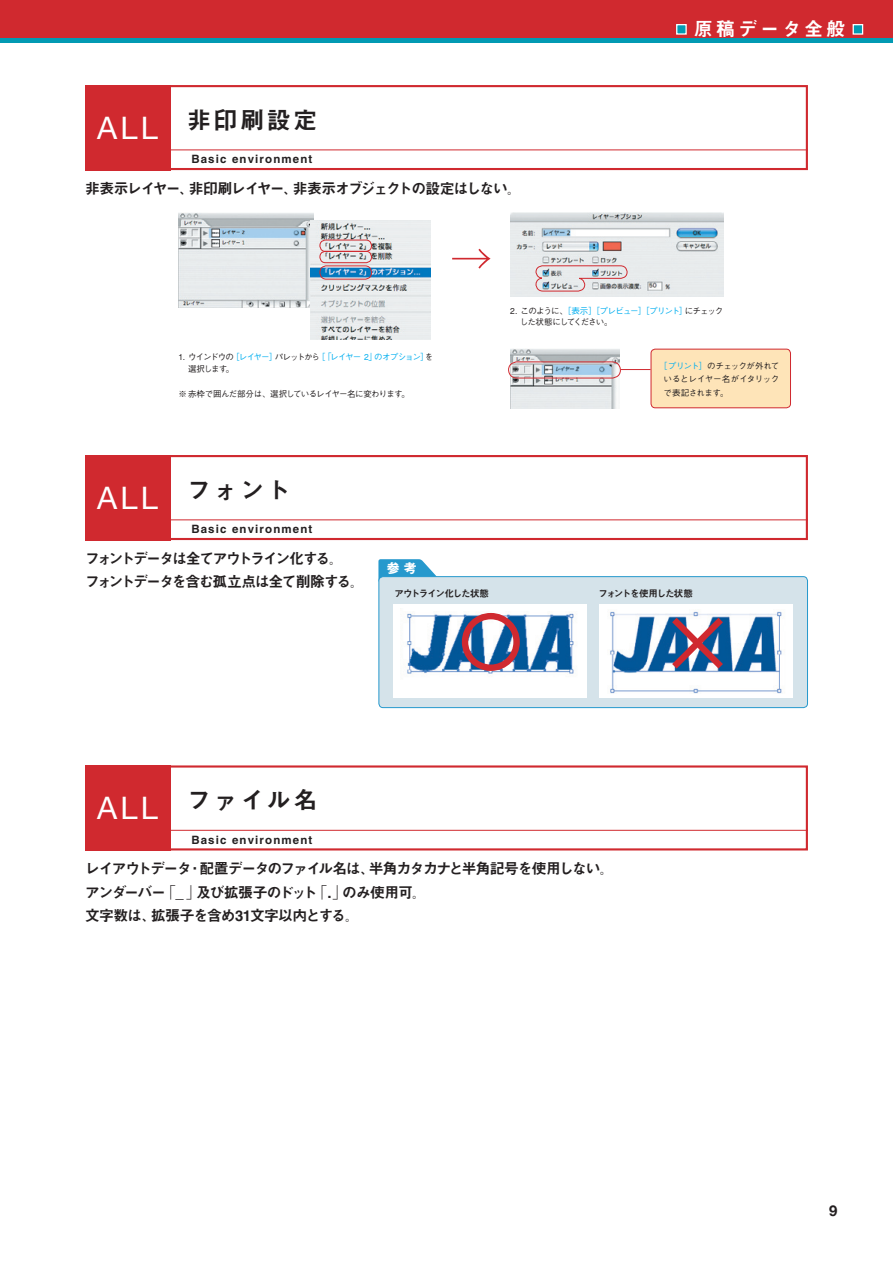
<style>
.page{position:relative;width:893px;height:1263px;background:#fff}
.page>*{position:absolute;margin:0;border:0;box-sizing:border-box;transform-origin:0 0}
.t1{font:31.05px "Helvetica Neue";letter-spacing:.1em;color:#fff}
.t2{font:24.15px "Midashi Go MB31";letter-spacing:.1em;color:#231f20}
.t3{font:19.2px "Midashi Go MB31";letter-spacing:.15em;color:#fff}
.t4{font:14.85px/23.4px "Midashi Go MB31";letter-spacing:-.095em;color:#231f20}
.t5{font:700 14.85px "Helvetica Neue";color:#231f20}
.t6{font:700 12.75px "Gothic MB101";color:#fff}
.t7{font:11.55px "Midashi Go MB31";letter-spacing:.1em;color:#231f20}
.t8{font:9.6px "Midashi Go MB31";letter-spacing:-.12em;color:#231f20}
.t9{font:500 8.55px/11.7px "Gothic BBB";letter-spacing:-.105em;color:#231f20}
.t10{font:500 8.55px/13.4px "Gothic BBB";letter-spacing:-.085em;color:#231f20;text-align:justify}
.t11{font:500 8.55px "Gothic BBB";letter-spacing:-.055em;color:#231f20}
.s1{color:#00aeef}
</style>
<div class="page">
<div style="left:85px;top:85px;width:723px;height:85px;border:2px solid #d0292f"></div>
<div style="left:85px;top:85px;width:85px;height:85px;background:#d0292f"></div>
<hr style="left:170px;top:149px;width:638px;height:1px;background:#d0292f">
<svg style="left:452px;top:249px;width:39px;height:20px"></svg>
<div style="left:0;top:0;width:893px;height:38px;background:#d0292f"></div>
<div style="left:0;top:38px;width:893px;height:5px;background:#029ab3"></div>
<div style="left:677px;top:25px;width:9px;height:9px;background:#029ab3"></div>
<div style="left:676px;top:24px;width:11px;height:11px;border:1px solid #fff"></div>
<div style="left:853px;top:25px;width:10px;height:9px;background:#029ab3"></div>
<div style="left:853px;top:24px;width:10px;height:11px;border:1px solid #fff"></div>
<svg style="left:378px;top:559px;width:58px;height:19px"></svg>
<div style="left:379px;top:577px;width:428px;height:131px;background:#d5e3ea;border-radius:4px"></div>
<div style="left:378px;top:576px;width:430px;height:132px;border:1px solid #2699cd;border-radius:4px"></div>
<div style="left:85px;top:455px;width:723px;height:85px;border:2px solid #d0292f"></div>
<div style="left:85px;top:455px;width:85px;height:85px;background:#d0292f"></div>
<hr style="left:170px;top:519px;width:638px;height:1px;background:#d0292f">
<div style="left:393px;top:604px;width:194px;height:93px;background:#fff"></div>
<img style="left:400px;top:608px;width:174px;height:66px">
<div style="left:462px;top:613px;width:58px;height:58px;border:6px solid #d0292f;border-radius:50%"></div>
<div style="left:600px;top:604px;width:193px;height:93px;background:#fff"></div>
<img style="left:610px;top:611px;width:172px;height:82px">
<svg style="left:665px;top:611px;width:65px;height:64px"></svg>
<div style="left:85px;top:765px;width:723px;height:85px;border:2px solid #d0292f"></div>
<div style="left:85px;top:765px;width:85px;height:85px;background:#d0292f"></div>
<hr style="left:170px;top:830px;width:638px;height:1px;background:#d0292f">
<img style="left:510px;top:213px;width:214px;height:83px">
<svg style="left:535px;top:265px;width:93px;height:27px;background:#d1c7ca"></svg>
<img style="left:179px;top:213px;width:135px;height:94px">
<img style="left:310px;top:221px;width:121px;height:119px">
<div style="left:319px;top:240px;width:53px;height:12px;border:1px solid #d0292f;border-radius:6px"></div>
<div style="left:319px;top:251px;width:53px;height:12px;border:1px solid #d0292f;border-radius:6px"></div>
<div style="left:319px;top:265px;width:53px;height:15px;border:1px solid #d0292f;border-radius:6px"></div>
<img style="left:510px;top:349px;width:110px;height:59px">
<div style="left:651px;top:349px;width:139px;height:59px;background:#fee4b8;border-radius:4px"></div>
<div style="left:651px;top:349px;width:140px;height:59px;border:1px solid #d0292f;border-radius:4px"></div>
<hr style="left:621px;top:369px;width:30px;height:1px;background:#d0292f">
<div style="left:508px;top:361px;width:113px;height:17px;border:1px solid #d0292f;border-radius:8px"></div>
<h1 class="t1" style="left:97px;top:109px;width:62px">ALL</h1>
<h2 class="t2" style="left:187px;top:105px;width:132px">非印刷設定</h2>
<p class="t7" style="left:191px;top:152px;width:123px">Basic environment</p>
<p class="t4" style="left:85px;top:177px;width:438px">非表示レイヤー、非印刷レイヤー、非表示オブジェクトの設定はしない。</p>
<p class="t3" style="left:694px;top:18px;width:153px">原稿データ全般</p>
<p class="t9" style="left:188px;top:352px;width:247px;text-indent:-10px">1. ウインドウの<span class="s1">［レイヤー］</span>パレットから<span class="s1">［「レイヤー 2」のオプション］</span>を選択します。</p>
<p class="t11" style="left:179px;top:388px;width:233px">※ 赤枠で囲んだ部分は、選択しているレイヤー名に変わります。</p>
<h1 class="t1" style="left:97px;top:479px;width:62px">ALL</h1>
<h2 class="t2" style="left:187px;top:475px;width:105px">フォント</h2>
<p class="t7" style="left:191px;top:522px;width:123px">Basic environment</p>
<p class="t9" style="left:520px;top:305px;width:205px;text-indent:-10px">2. このように、<span class="s1">［表示］［プレビュー］［プリント］</span>にチェックした状態にしてください。</p>
<p class="t10" style="left:663px;top:359px;width:118px;text-indent:-4px"><span class="s1">［プリント］</span>のチェックが外れているとレイヤー名がイタリックで表記されます。</p>
<p class="t4" style="left:85px;top:547px;width:281px">フォントデータは全てアウトライン化する。<br>フォントデータを含む孤立点は全て削除する。</p>
<p class="t6" style="left:387px;top:559px;width:31px">参 考</p>
<p class="t8" style="left:394px;top:588px;width:96px">アウトライン化した状態</p>
<p class="t8" style="left:598px;top:588px;width:96px">フォントを使用した状態</p>
<h1 class="t1" style="left:97px;top:789px;width:62px">ALL</h1>
<h2 class="t2" style="left:187px;top:786px;width:132px">ファイル名</h2>
<p class="t7" style="left:191px;top:832px;width:123px">Basic environment</p>
<p class="t4" style="left:85px;top:857px;width:530px">レイアウトデータ・配置データのファイル名は、半角カタカナと半角記号を使用しない。アンダーバー「_ 」及び拡張子のドット「.」のみ使用可。<br>文字数は、拡張子を含め31文字以内とする。</p>
<p class="t5" style="left:829px;top:1202px;width:10px">9</p>
</div>
